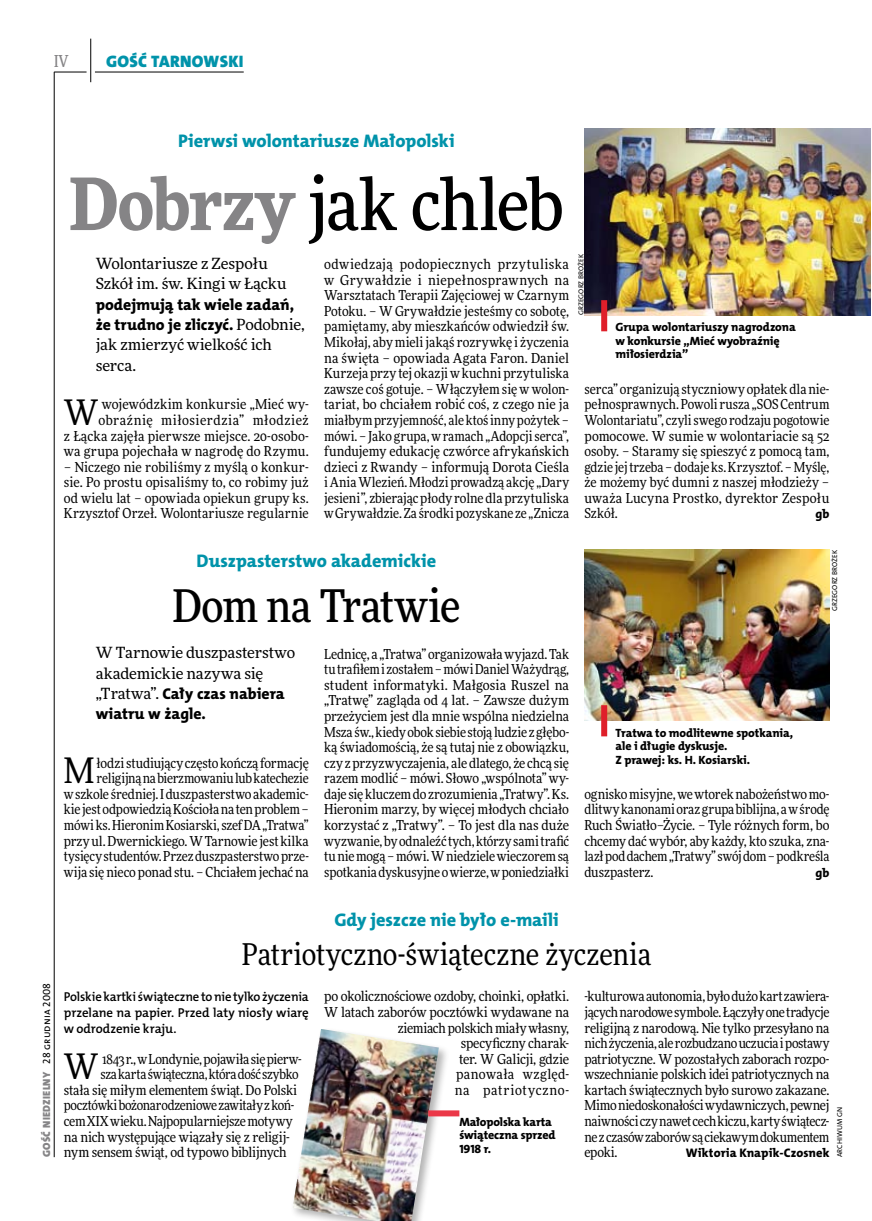
<style>
.page{position:relative;width:872px;height:1221px;background:#fff}
.page>*{position:absolute;margin:0;border:0;box-sizing:border-box;transform-origin:0 0}
.t1{font:500 72px "Freeday Narrow";letter-spacing:-.02em;color:#000}
.t2{font:500 45px "Freeday Narrow";letter-spacing:-.025em;color:#000}
.t3{font:35.25px "Freeday Narrow News";color:#000}
.t4{font:30px "Freeday Narrow News";letter-spacing:-.005em;color:#000}
.t5{font:18.3px "The Mix HP8 Ex Bld";letter-spacing:.005em;color:#0093aa}
.t6{font:16.65px "The Mix HP9 Blk";letter-spacing:.02em;color:#0093aa}
.t7{font:500 16.5px "Freeday Narrow";color:#858486;scale:.9 1}
.t8{font:15.75px/20.4px "The Mix HP8 Ex Bld";letter-spacing:.005em;color:#000}
.t9{font:15.45px/20.4px "Freeday News";letter-spacing:-.005em;color:#000}
.t10{font:13.8px/15.6px "Freeday Narrow News";letter-spacing:-.01em;color:#000;text-align:justify}
.t11{font:13.8px/15.6px "Freeday Narrow News";letter-spacing:.015em;color:#000;text-align:right}
.t12{font:12.9px/15.6px "The Mix HP6 Se Bld";letter-spacing:-.005em;color:#000;text-align:justify}
.t13{font:12.45px "The Mix HP8 Ex Bld";letter-spacing:.005em;color:#000}
.t14{font:12px/13.5px "The Mix HP8 Ex Bld";letter-spacing:-.005em;color:#000}
.t15{font:10.5px "The Mix HP9 Blk";letter-spacing:.025em;color:#858486}
.t16{font:7.2px "The Mix HP5 Plain";letter-spacing:.015em;color:#000}
.t17{font:7.2px "The Mix HP5 Plain";letter-spacing:.055em;color:#000}
.s1{font-weight:900;color:#858486}
.s2{font-family:"Freeday News";font-size:15.45px}
.s3{font-family:"The Mix HP5 Plain";color:#000}
</style>
<div class="page">
<hr style="left:54px;top:72px;width:1px;height:1085px;background:#000">
<hr style="left:90px;top:39px;width:1px;height:43px;background:#000">
<hr style="left:54px;top:72px;width:33px;height:1px;background:#000">
<hr style="left:95px;top:72px;width:149px;height:1px;background:#000">
<img style="left:584px;top:129px;width:286px;height:187px">
<img style="left:584px;top:549px;width:245px;height:172px">
<img style="left:293px;top:1029px;width:146px;height:191px">
<div style="left:601px;top:300px;width:6px;height:31px;background:#df1f2a"></div>
<div style="left:601px;top:705px;width:6px;height:31px;background:#df1f2a"></div>
<div style="left:428px;top:1110px;width:31px;height:6px;background:#eb3848"></div>
<p class="t7" style="left:54px;top:50px;width:17px">IV</p>
<p class="t6" style="left:106px;top:50px;width:139px">GOŚĆ TARNOWSKI</p>
<h3 class="t5" style="left:178px;top:129px;width:278px">Pierwsi wolontariusze Małopolski</h3>
<h1 class="t1" style="left:69px;top:159px;width:496px"><span class="s1">Dobrzy</span> jak chleb</h1>
<p class="t9" style="left:96px;top:253px;width:192px">Wolontariusze z Zespołu<br>Szkół im. św. Kingi w Łącku</p>
<p class="t8" style="left:96px;top:294px;width:211px">podejmują tak wiele zadań, że trudno je zliczyć. <span class="s2">Podobnie,</span></p>
<p class="t9" style="left:96px;top:334px;width:178px">jak zmierzyć wielkość ich serca.</p>
<h3 class="t3" style="left:64px;top:390px;width:36px">W</h3>
<p class="t11" style="left:64px;top:396px;width:246px">wojewódzkim konkursie „Mieć wy&shy;obraźnię miłosierdzia” młodzież<br>z Łącka zajęła pierwsze miejsce. 20-osobo&shy;wa grupa pojechała w nagrodę do Rzymu.</p>
<p class="t10" style="left:64px;top:459px;width:246px">– Niczego nie robiliśmy z myślą o konkur&shy;sie. Po prostu opisaliśmy to, co robimy już od wielu lat – opowiada opiekun grupy ks.<br>Krzysztof Orzeł. Wolontariusze regularnie</p>
<p class="t10" style="left:324px;top:256px;width:246px">odwiedzają podopiecznych przytuliska w Grywałdzie i niepełnosprawnych na Warsztatach Terapii Zajęciowej w Czarnym Potoku. – W Grywałdzie jesteśmy co sobotę, pamiętamy, aby mieszkańców odwiedził św.<br>Mikołaj, aby mieli jakąś rozrywkę i życzenia na święta – opowiada Agata Faron. Daniel Kurzeja przy tej okazji w kuchni przytuliska zawsze coś gotuje. – Włączyłem się w wolon&shy;tariat, bo chciałem robić coś, z czego nie ja miałbym przyjemność, ale ktoś inny pożytek – mówi. – Jako grupa, wramach „Adopcji serca”, fundujemy edukację czwórce afrykańskich dzieci z Rwandy – informują Dorota Cieśla iAnia Wlezień. Młodzi prowadzą akcję „Dary jesieni”, zbierając płody rolne dla przytuliska wGrywałdzie. Za środki pozyskane ze „Znicza</p>
<p class="t16" style="left:576px;top:315px;width:63px;rotate:-90deg">Grzegorz brożek</p>
<p class="t14" style="left:615px;top:321px;width:182px">Grupa wolontariuszy nagrodzona w konkursie „Mieć wyobraźnię miłosierdzia”</p>
<p class="t10" style="left:584px;top:381px;width:246px">serca” organizują styczniowy opłatek dla nie&shy;pełnosprawnych. Powoli rusza „SOS Centrum Wolontariatu”, czyli swego rodzaju pogotowie pomocowe. W sumie w wolontariacie są 52 osoby. – Staramy się spieszyć z pomocą tam, gdzie jej trzeba – dodaje ks. Krzysztof. – Myślę, że możemy być dumni z naszej młodzieży – uważa Lucyna Prostko, dyrektor Zespołu Szkół.</p>
<p class="t13" style="left:815px;top:506px;width:15px">gb</p>
<h3 class="t5" style="left:196px;top:549px;width:241px">Duszpasterstwo akademickie</h3>
<h2 class="t2" style="left:172px;top:577px;width:290px">Dom na Tratwie</h2>
<p class="t9" style="left:96px;top:642px;width:201px">W Tarnowie duszpasterstwo akademickie nazywa się</p>
<p class="t8" style="left:96px;top:683px;width:190px"><span class="s2">„Tratwa”.</span> Cały czas nabiera wiatru w żagle.</p>
<p class="t10" style="left:64px;top:754px;width:246px;text-align:right">łodzi studiujący często kończą formację religijną na bierzmowaniu lub katechezie wszkole średniej. Iduszpasterstwo akademic&shy;kie jest odpowiedzią Kościoła na ten problem – mówi ks. Hieronim Kosiarski, szef DA „Tratwa” przy ul. Dwernickiego. WTarnowie jest kilka tysięcy studentów. Przez duszpasterstwo prze&shy;wija się nieco ponad stu. – Chciałem jechać na</p>
<h3 class="t3" style="left:64px;top:749px;width:32px">M</h3>
<p class="t10" style="left:324px;top:645px;width:246px">Lednicę, a „Tratwa” organizowała wyjazd. Tak tu trafiłem i zostałem – mówi Daniel Ważydrąg, student informatyki. Małgosia Ruszel na „Tratwę” zagląda od 4 lat. – Zawsze dużym przeżyciem jest dla mnie wspólna niedzielna Msza św., kiedy obok siebie stoją ludzie z głębo&shy;ką świadomością, że są tutaj nie z obowiązku, czy z przyzwyczajenia, ale dlatego, że chcą się razem modlić – mówi. Słowo „wspólnota” wy&shy;daje się kluczem do zrozumienia „Tratwy”. Ks.<br>Hieronim marzy, by więcej młodych chciało korzystać z „Tratwy”. – To jest dla nas duże wyzwanie, by odnaleźć tych, którzy sami trafić tu nie mogą – mówi. Wniedziele wieczorem są spotkania dyskusyjne owierze, wponiedziałki</p>
<p class="t16" style="left:830px;top:611px;width:63px;rotate:-90deg">Grzegorz brożek</p>
<p class="t14" style="left:615px;top:725px;width:179px">Tratwa to modlitewne spotkania, ale i długie dyskusje.<br>Z prawej: ks. H. Kosiarski.</p>
<p class="t10" style="left:584px;top:786px;width:246px">ognisko misyjne, we wtorek nabożeństwo mo&shy;dlitwy kanonami oraz grupa biblijna, awśrodę Ruch Światło–Życie. – Tyle różnych form, bo chcemy dać wybór, aby każdy, kto szuka, zna&shy;lazł pod dachem „Tratwy” swój dom – podkreśla duszpasterz.</p>
<p class="t13" style="left:815px;top:864px;width:15px">gb</p>
<p class="t15" style="left:40px;top:1156px;width:176px;rotate:-90deg">GOŚĆ NIEDZIELNY <span class="s3">28 grudnia 2008</span></p>
<h3 class="t5" style="left:334px;top:907px;width:225px">Gdy jeszcze nie było e-maili</h3>
<h3 class="t4" style="left:242px;top:935px;width:411px">Patriotyczno-świąteczne życzenia</h3>
<p class="t12" style="left:64px;top:989px;width:246px">Polskie kartki świąteczne to nie tylko życzenia przelane na papier. Przed laty niosły wiarę w odrodzenie kraju.</p>
<h3 class="t3" style="left:64px;top:1044px;width:36px">W</h3>
<p class="t10" style="left:102px;top:1050px;width:201px">1843 r., wLondynie, pojawiła się pierw-</p>
<p class="t10" style="left:101px;top:1066px;width:199px">sza karta świąteczna, która dość szybko</p>
<p class="t10" style="left:64px;top:1081px;width:235px">stała się miłym elementem świąt. Do Polski</p>
<p class="t10" style="left:64px;top:1097px;width:232px">pocztówki bożonarodzeniowe zawitały zkoń-</p>
<p class="t10" style="left:64px;top:1112px;width:230px">cem XIX wieku. Najpopularniejsze motywy</p>
<p class="t10" style="left:64px;top:1128px;width:227px">na nich występujące wiązały się z religij-</p>
<p class="t10" style="left:64px;top:1144px;width:224px">nym sensem świąt, od typowo biblijnych</p>
<p class="t10" style="left:324px;top:988px;width:246px;text-align:right">po okolicznościowe ozdoby, choinki, opłatki.<br>W latach zaborów pocztówki wydawane na ziemiach polskich miały własny,<br>specyficzny charak-<br>ter. W Galicji, gdzie<br>panowała względ-<br>na patriotyczno-</p>
<p class="t10" style="left:584px;top:988px;width:246px">-kulturowa autonomia, było dużo kart zawiera&shy;jących narodowe symbole. Łączyły one tradycje religijną z narodową. Nie tylko przesyłano na nich życzenia, ale rozbudzano uczucia ipostawy patriotyczne. W pozostałych zaborach rozpo&shy;wszechnianie polskich idei patriotycznych na kartach świątecznych było surowo zakazane.<br>Mimo niedoskonałości wydawniczych, pewnej naiwności czy nawet cech kiczu, karty świątecz&shy;ne zczasów zaborów są ciekawym dokumentem epoki.</p>
<p class="t17" style="left:835px;top:1156px;width:51px;rotate:-90deg">archiwum GN</p>
<p class="t14" style="left:459px;top:1115px;width:98px">Małopolska karta świąteczna sprzed<br>1918 r.</p>
<p class="t13" style="left:686px;top:1144px;width:145px">Wiktoria Knapik-Czosnek</p>
</div>
